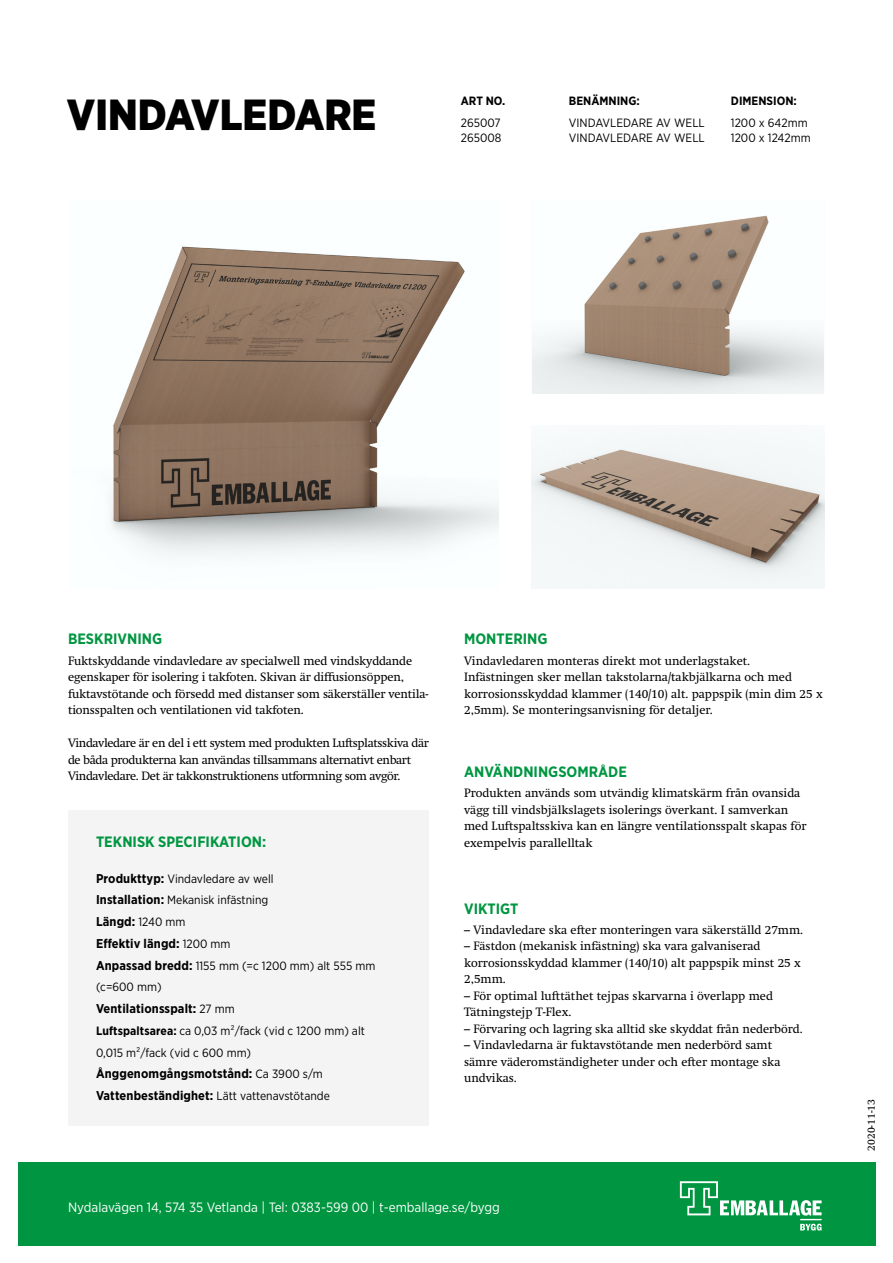
<style>
.page{position:relative;width:893px;height:1263px;background:#fff}
.page>*{position:absolute;margin:0;border:0;box-sizing:border-box;transform-origin:0 0}
.t1{font:900 43.5px "Gotham Narrow";color:#000}
.t2{font:700 15px "Gotham Narrow";color:#009641}
.t3{font:13.5px "Gotham Narrow";color:#fff}
.t4{font:700 12.75px/21.8px "Gotham Narrow";letter-spacing:.01em;color:#000}
.t5{font:12px/16.5px "Swift";color:#000}
.t6{font:12px/21.8px "Gotham Narrow";color:#000}
.t7{font:12px/16.5px "Swift";letter-spacing:-.03em;color:#000}
.t8{font:700 12px "Gotham Narrow";color:#000}
.t9{font:10.5px "Swift";color:#000}
.s1{font-weight:700;font-size:12.75px}
.s2{font-weight:400;font-size:12px}
.s3{font-weight:700}
</style>
<div class="page">
<div style="left:68px;top:810px;width:361px;height:315px;background:#f4f4f4"></div>
<div style="left:18px;top:1162px;width:858px;height:84px;background:#009641"></div>
<svg style="left:680px;top:1181px;width:142px;height:49px"></svg>
<img style="left:532px;top:215px;width:292px;height:178px">
<img style="left:109px;top:246px;width:390px;height:313px">
<img style="left:531px;top:432px;width:294px;height:156px">
<h1 class="t1" style="left:67px;top:86px;width:311px">VINDAVLEDARE</h1>
<p class="t8" style="left:461px;top:93px;width:46px">ART NO.</p>
<p class="t8" style="left:569px;top:93px;width:72px">BENÄMNING:</p>
<p class="t8" style="left:731px;top:93px;width:68px">DIMENSION:</p>
<p class="t6" style="left:461px;top:112px;width:41px">265007</p>
<p class="t6" style="left:569px;top:112px;width:137px">VINDAVLEDARE AV WELL</p>
<p class="t6" style="left:731px;top:112px;width:78px">1200 x 642mm</p>
<p class="t6" style="left:461px;top:127px;width:42px">265008</p>
<p class="t6" style="left:569px;top:127px;width:137px">VINDAVLEDARE AV WELL</p>
<p class="t6" style="left:731px;top:127px;width:81px">1200 x 1242mm</p>
<p class="t2" style="left:68px;top:629px;width:96px">BESKRIVNING</p>
<p class="t2" style="left:464px;top:629px;width:85px">MONTERING</p>
<p class="t5" style="left:68px;top:652px;width:362px">Fuktskyddande vindavledare av specialwell med vindskyddande egenskaper för isolering i takfoten. Skivan är diffusionsöppen, fuktavstötande och försedd med distanser som säkerställer ventila&shy;tionsspalten och ventilationen vid takfoten.</p>
<p class="t7" style="left:68px;top:735px;width:362px">Vindavledare är en del i ett system med produkten Luftsplatsskiva där de båda produkterna kan användas tillsammans alternativt enbart<br>Vindavledare. Det är takkonstruktionens utformning som avgör.</p>
<p class="t2" style="left:96px;top:832px;width:172px">TEKNISK SPECIFIKATION:</p>
<p class="t6" style="left:96px;top:867px;width:179px"><span class="s1">Produkttyp:</span> Vindavledare av well<br><span class="s1">Installation:</span> Mekanisk infästning</p>
<p class="t4" style="left:96px;top:910px;width:136px">Längd: <span class="s2">1240 mm<br></span>Effektiv längd: <span class="s2">1200 mm</span></p>
<p class="t6" style="left:96px;top:954px;width:281px"><span class="s1">Anpassad bredd:</span> 1155 mm (=c 1200 mm) alt 555 mm (c=600 mm)</p>
<p class="t4" style="left:96px;top:997px;width:140px">Ventilationsspalt: <span class="s2">27 mm</span></p>
<p class="t6" style="left:96px;top:1019px;width:270px"><span class="s3">Luftspaltsarea:</span> ca 0,03 m²/fack (vid c 1200 mm) alt<br>0,015 m²/fack (vid c 600 mm)</p>
<p class="t4" style="left:96px;top:1063px;width:228px">Ånggenomgångsmotstånd: <span class="s2">Ca 3900 s/m</span></p>
<p class="t6" style="left:96px;top:1085px;width:235px"><span class="s1">Vattenbeständighet:</span> Lätt vattenavstötande</p>
<p class="t5" style="left:464px;top:652px;width:360px">Vindavledaren monteras direkt mot underlagstaket.<br>Infästningen sker mellan takstolarna/takbjälkarna och med korrosionsskyddad klammer (140/10) alt. pappspik (min dim 25 x 2,5mm). Se monteringsanvisning för detaljer.</p>
<p class="t2" style="left:464px;top:762px;width:164px">ANVÄNDNINGSOMRÅDE</p>
<p class="t5" style="left:464px;top:785px;width:344px">Produkten används som utvändig klimatskärm från ovansida vägg till vindsbjälkslagets isolerings överkant. I samverkan med Luftspaltsskiva kan en längre ventilationsspalt skapas för exempelvis parallelltak</p>
<p class="t2" style="left:464px;top:899px;width:56px">VIKTIGT</p>
<p class="t5" style="left:464px;top:921px;width:341px">– Vindavledare ska efter monteringen vara säkerställd 27mm.</p>
<p class="t5" style="left:464px;top:938px;width:338px">– Fästdon (mekanisk infästning) ska vara galvaniserad korrosionsskyddad klammer (140/10) alt pappspik minst 25 x<br>2,5mm.</p>
<p class="t5" style="left:464px;top:987px;width:310px">– För optimal lufttäthet tejpas skarvarna i överlapp med<br>Tätningstejp T-Flex.</p>
<p class="t5" style="left:464px;top:1020px;width:340px">– Förvaring och lagring ska alltid ske skyddat från nederbörd.</p>
<p class="t5" style="left:464px;top:1037px;width:318px">– Vindavledarna är fuktavstötande men nederbörd samt sämre väderomständigheter under och efter montage ska undvikas.</p>
<p class="t3" style="left:68px;top:1198px;width:433px">Nydalavägen 14, 574 35 Vetlanda | Tel: 0383-599 00 | t-emballage.se/bygg</p>
<p class="t9" style="left:865px;top:1151px;width:53px;rotate:-90deg">2020-11-13</p>
</div>
